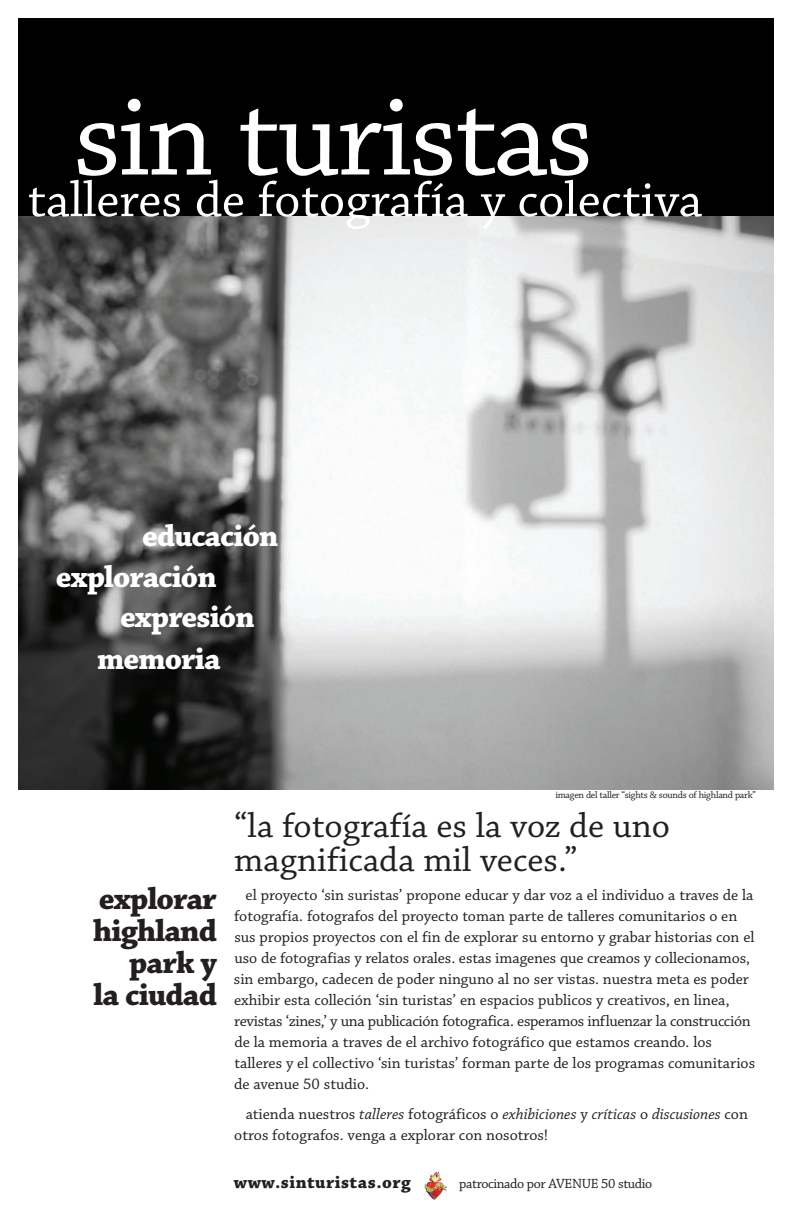
<style>
.page{position:relative;width:792px;height:1224px;background:#fff}
.page>*{position:absolute;margin:0;border:0;box-sizing:border-box;transform-origin:0 0}
.t1{font:120px "Chaparral Pro";letter-spacing:-.025em;color:#fff}
.t2{font:52px "Chaparral Pro";color:#fff}
.t3{font:36px/34px "Chaparral Pro";color:#231f20}
.t4{font:700 32px/32px "Chaparral Pro";letter-spacing:-.03em;color:#231f20;text-align:right}
.t5{font:700 31.7px/41px "Chaparral Pro";letter-spacing:-.03em;color:#fff}
.t6{font:700 18px "Chaparral Pro";letter-spacing:.03em;color:#231f20}
.t7{font:16px/21px "Chaparral Pro";color:#231f20}
.t8{font:14px "Chaparral Pro";letter-spacing:-.025em;color:#231f20}
.t9{font:10px "Chaparral Pro";letter-spacing:-.025em;color:#231f20}
.s1{font-style:italic}
</style>
<div class="page">
<div style="left:18px;top:18px;width:756px;height:213px;background:#000"></div>
<img style="left:18px;top:216px;width:756px;height:574px">
<img style="left:425px;top:1172px;width:22px;height:28px">
<h1 class="t1" style="left:73px;top:70px;width:522px">sin turistas</h1>
<h2 class="t2" style="left:28px;top:171px;width:676px">talleres de fotografía y colectiva</h2>
<h3 class="t5" style="left:56px;top:517px;width:224px;text-indent:86px">educación exploración</h3>
<h3 class="t5" style="left:97px;top:597px;width:159px;line-height:42.6px;text-indent:23px">expresión memoria</h3>
<p class="t9" style="left:555px;top:790px;width:202px">imagen del taller “sights &amp; sounds of highland park”</p>
<h3 class="t4" style="left:93px;top:884px;width:125px">explorar highland park y<br>la ciudad</h3>
<h3 class="t3" style="left:234px;top:810px;width:437px">“la fotografía es la voz de uno magnificada mil veces.”</h3>
<p class="t7" style="left:234px;top:885px;width:523px;text-indent:12px">el proyecto ‘sin suristas’ propone educar y dar voz a el individuo a traves de la fotografía. fotografos del proyecto toman parte de talleres comunitarios o en sus propios proyectos con el fin de explorar su entorno y grabar historias con el uso de fotografias y relatos orales. estas imagenes que creamos y collecionamos, sin embargo, cadecen de poder ninguno al no ser vistas. nuestra meta es poder exhibir esta colleción ‘sin turistas’ en espacios publicos y creativos, en linea, revistas ‘zines,’ y una publicación fotografica. esperamos influenzar la construcción de la memoria a traves de el archivo fotográfico que estamos creando. los talleres y el collectivo ‘sin turistas’ forman parte de los programas comunitarios de avenue 50 studio.</p>
<p class="t7" style="left:234px;top:1104px;width:515px;text-indent:11px">atienda nuestros <span class="s1">talleres</span> fotográficos o <span class="s1">exhibiciones</span> y <span class="s1">críticas</span> o <span class="s1">discusiones</span> con otros fotografos. venga a explorar con nosotros!</p>
<p class="t6" style="left:234px;top:1172px;width:179px">www.sinturistas.org</p>
<p class="t8" style="left:459px;top:1176px;width:195px">patrocinado por AVENUE 50 studio</p>
</div>
